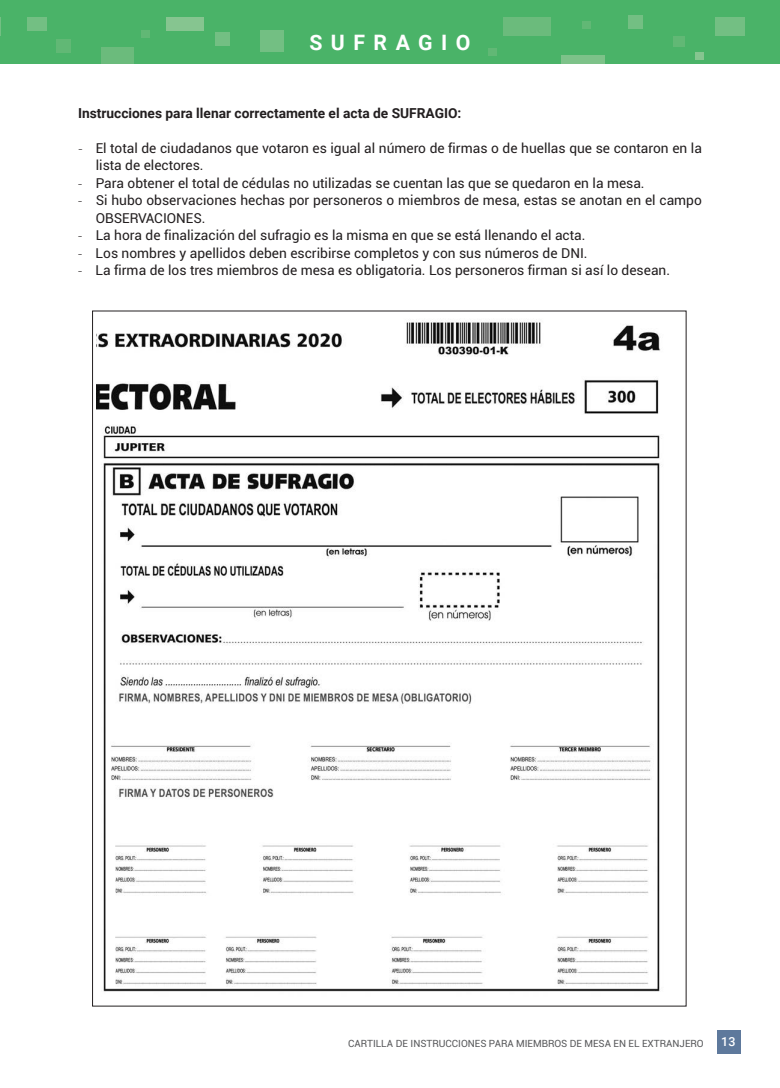
<style>
.page{position:relative;width:780px;height:1088px;background:#fff}
.page>*{position:absolute;margin:0;border:0;box-sizing:border-box;transform-origin:0 0}
.t1{font:700 21.25px "Roboto";letter-spacing:.4em;color:#fff}
.t2{font:13.75px/17.5px "Roboto";color:#231f20}
.t3{font:700 13.75px "Roboto";color:#231f20}
.t4{font:500 12.5px "Roboto";color:#fff}
.t5{font:10px "Roboto";color:#57585a}
.s1{font-family:"Sansation";font-weight:300}
</style>
<div class="page">
<div style="left:716px;top:1030px;width:24px;height:23px;background:#5e799c"></div>
<div style="left:0;top:0;width:18px;height:64px;background:#4ab368"></div>
<svg style="left:0;top:18px;width:1px;height:18px"></svg>
<div style="left:18px;top:0;width:762px;height:64px;background:#4ab368"></div>
<div style="left:260px;top:30px;width:23px;height:21px;background:#73bf83"></div>
<div style="left:715px;top:18px;width:30px;height:18px;background:#73bf83"></div>
<div style="left:503px;top:18px;width:48px;height:18px;background:#6bbb7c"></div>
<div style="left:167px;top:18px;width:37px;height:13px;background:#86c590"></div>
<div style="left:561px;top:56px;width:43px;height:8px;background:#7dc289"></div>
<div style="left:215px;top:33px;width:15px;height:13px;background:#73bf83"></div>
<div style="left:56px;top:39px;width:15px;height:14px;background:#61b875"></div>
<div style="left:628px;top:15px;width:15px;height:13px;background:#73bf83"></div>
<div style="left:673px;top:36px;width:12px;height:10px;background:#61b875"></div>
<div style="left:141px;top:30px;width:8px;height:8px;background:#61b875"></div>
<div style="left:694px;top:52px;width:9px;height:8px;background:#86c590"></div>
<div style="left:582px;top:21px;width:9px;height:7px;background:#61b875"></div>
<div style="left:488px;top:48px;width:8px;height:8px;background:#61b875"></div>
<div style="left:101px;top:47px;width:32px;height:17px;background:#6bbb7c"></div>
<div style="left:27px;top:18px;width:19px;height:13px;background:#73bf83"></div>
<img style="left:96px;top:322px;width:565px;height:670px">
<h1 class="t1" style="left:309px;top:28px;width:163px">SUFRAGIO</h1>
<p class="t3" style="left:78px;top:103px;width:385px">Instrucciones para llenar correctamente el acta de SUFRAGIO:</p>
<p class="t2" style="left:96px;top:138px;width:607px;text-indent:-18px"><span class="s1">-</span> El total de ciudadanos que votaron es igual al número de firmas o de huellas que se contaron en la lista de electores.</p>
<p class="t2" style="left:78px;top:173px;width:568px"><span class="s1">-</span> Para obtener el total de cédulas no utilizadas se cuentan las que se quedaron en la mesa.</p>
<p class="t2" style="left:96px;top:191px;width:607px;text-indent:-18px"><span class="s1">-</span> Si hubo observaciones hechas por personeros o miembros de mesa, estas se anotan en el campo<br>OBSERVACIONES.</p>
<p class="t2" style="left:78px;top:226px;width:509px"><span class="s1">-</span> La hora de finalización del sufragio es la misma en que se está llenando el acta.</p>
<p class="t2" style="left:78px;top:243px;width:511px"><span class="s1">-</span> Los nombres y apellidos deben escribirse completos y con sus números de DNI.</p>
<p class="t2" style="left:78px;top:261px;width:593px"><span class="s1">-</span> La firma de los tres miembros de mesa es obligatoria. Los personeros firman si así lo desean.</p>
<p class="t5" style="left:348px;top:1036px;width:357px">CARTILLA DE INSTRUCCIONES PARA MIEMBROS DE MESA EN EL EXTRANJERO</p>
<p class="t4" style="left:721px;top:1033px;width:16px">13</p>
</div>
